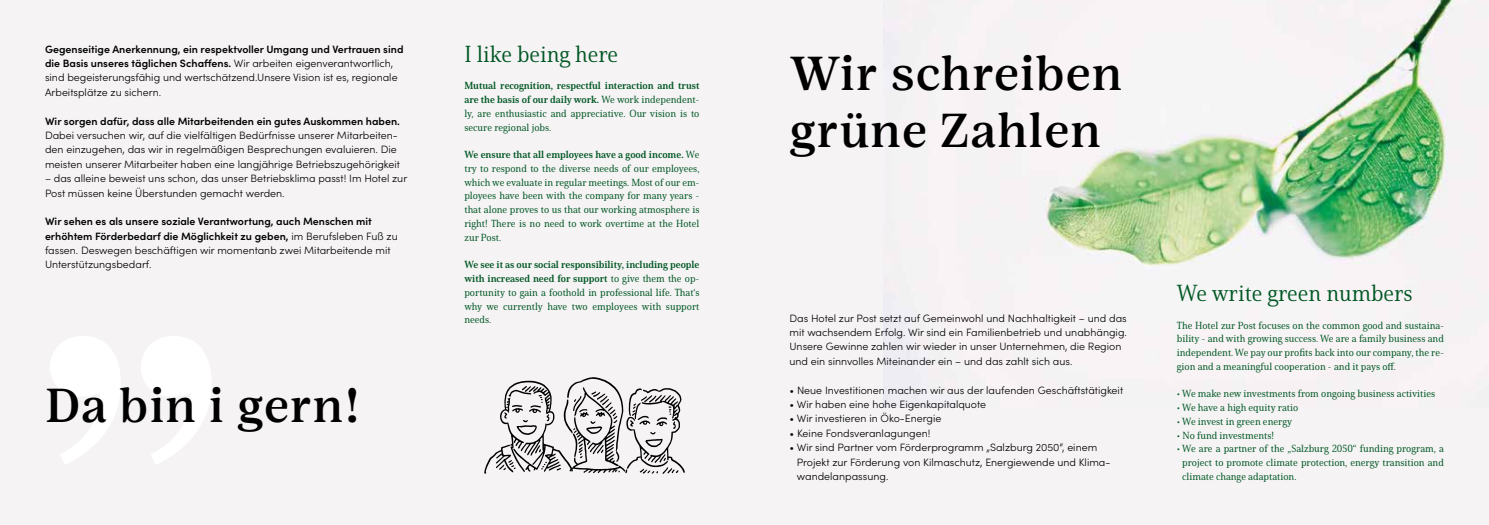
<style>
.page{position:relative;width:1489px;height:525px;background:#fff}
.page>*{position:absolute;margin:0;border:0;box-sizing:border-box;transform-origin:0 0}
.t1{font:500 47.5px/57px "Lust Text";letter-spacing:.03em;color:#000}
.t2{font:22.5px "Solitas Serif Nor Reg";color:#005724}
.t3{font:300 10.62px/14.4px "Sofia Pro";color:#000}
.t4{font:600 10.62px "Sofia Pro";color:#000}
.t5{font:10px/13.8px "Solitas Serif Nor Med";color:#005724;text-align:justify}
.t6{font:10px/13.8px "Solitas Serif Nor Bol";color:#005724}
.s1{font-weight:600}
.s2{font-family:"Solitas Serif Nor Med"}
</style>
<div class="page">
<div style="left:0;top:0;width:1488px;height:524px;background:#f5f3f4"></div>
<img style="left:883px;top:0;width:571px;height:407px">
<svg style="left:50px;top:336px;width:161px;height:128px"></svg>
<svg style="left:484px;top:377px;width:200px;height:96px"></svg>
<p class="t3" style="left:45px;top:41px;width:360px"><span class="s1">Gegenseitige Anerkennung, ein respektvoller Umgang und Vertrauen sind die Basis unseres täglichen Schaffens.</span> Wir arbeiten eigenverantwortlich, sind begeisterungsfähig und wertschätzend.Unsere Vision ist es, regionale Arbeitsplätze zu sichern.</p>
<p class="t4" style="left:45px;top:113px;width:356px">Wir sorgen dafür, dass alle Mitarbeitenden ein gutes Auskommen haben.</p>
<p class="t3" style="left:45px;top:127px;width:356px">Dabei versuchen wir, auf die vielfältigen Bedürfnisse unserer Mitarbeiten&shy;den einzugehen, das wir in regelmäßigen Besprechungen evaluieren. Die meisten unserer Mitarbeiter haben eine langjährige Betriebszugehörigkeit</p>
<p class="t3" style="left:45px;top:170px;width:364px">– das alleine beweist uns schon, das unser Betriebsklima passt! Im Hotel zur<br>Post müssen keine Überstunden gemacht werden.</p>
<p class="t3" style="left:45px;top:214px;width:354px"><span class="s1">Wir sehen es als unsere soziale Verantwortung, auch Menschen mit erhöhtem Förderbedarf die Möglichkeit zu geben,</span> im Berufsleben Fuß zu fassen. Deswegen beschäftigen wir momentanb zwei Mitarbeitende mit Unterstützungsbedarf.</p>
<h1 class="t1" style="left:45px;top:376px;width:317px">Da bin i gern!</h1>
<h2 class="t2" style="left:464px;top:40px;width:155px">I like being here</h2>
<p class="t6" style="left:464px;top:79px;width:236px">Mutual recognition, respectful interaction and trust are the basis of our daily work. <span class="s2">We work independent-</span></p>
<p class="t5" style="left:464px;top:106px;width:236px">ly, are enthusiastic and appreciative. Our vision is to secure regional jobs.</p>
<p class="t6" style="left:464px;top:148px;width:236px">We ensure that all employees have a good income. <span class="s2">We</span></p>
<p class="t5" style="left:464px;top:161px;width:236px">try to respond to the diverse needs of our employees, which we evaluate in regular meetings. Most of our em&shy;ployees have been with the company for many years - that alone proves to us that our working atmosphere is right! There is no need to work overtime at the Hotel zur Post.</p>
<p class="t6" style="left:464px;top:258px;width:236px">We see it as our social responsibility, including people with increased need for support <span class="s2">to give them the op-</span></p>
<p class="t5" style="left:464px;top:285px;width:236px">portunity to gain a foothold in professional life. That‘s why we currently have two employees with support needs.</p>
<h2 class="t2" style="left:1176px;top:279px;width:237px">We write green numbers</h2>
<p class="t5" style="left:1176px;top:318px;width:268px">The Hotel zur Post focuses on the common good and sustaina&shy;bility - and with growing success. We are a family business and independent. We pay our profits back into our company, the re&shy;gion and a meaningful cooperation - and it pays off.</p>
<p class="t5" style="left:1176px;top:386px;width:260px">• We make new investments from ongoing business activities</p>
<p class="t5" style="left:1176px;top:400px;width:123px">• We have a high equity ratio</p>
<p class="t5" style="left:1176px;top:414px;width:117px">• We invest in green energy</p>
<p class="t5" style="left:1176px;top:428px;width:99px">• No fund investments!</p>
<p class="t5" style="left:1182px;top:441px;width:263px;text-indent:-5px">• We are a partner of the „Salzburg 2050“ funding program, a project to promote climate protection, energy transition and climate change adaptation.</p>
<h1 class="t1" style="left:789px;top:45px;width:334px">Wir schreiben grüne Zahlen</h1>
<p class="t3" style="left:789px;top:310px;width:339px">Das Hotel zur Post setzt auf Gemeinwohl und Nachhaltigkeit – und das mit wachsendem Erfolg. Wir sind ein Familienbetrieb und unabhängig.<br>Unsere Gewinne zahlen wir wieder in unser Unternehmen, die Region und ein sinnvolles Miteinander ein – und das zahlt sich aus.</p>
<p class="t3" style="left:789px;top:382px;width:335px">• Neue Investitionen machen wir aus der laufenden Geschäftstätigkeit</p>
<p class="t3" style="left:789px;top:396px;width:198px">• Wir haben eine hohe Eigenkapitalquote</p>
<p class="t3" style="left:789px;top:410px;width:153px">• Wir investieren in Öko-Energie</p>
<p class="t3" style="left:789px;top:425px;width:142px">• Keine Fondsveranlagungen!</p>
<p class="t3" style="left:796px;top:439px;width:315px;text-indent:-7px">• Wir sind Partner vom Förderprogramm „Salzburg 2050“, einem<br>Projekt zur Förderung von Kilmaschutz, Energiewende und Klima&shy;wandelanpassung.</p>
</div>
